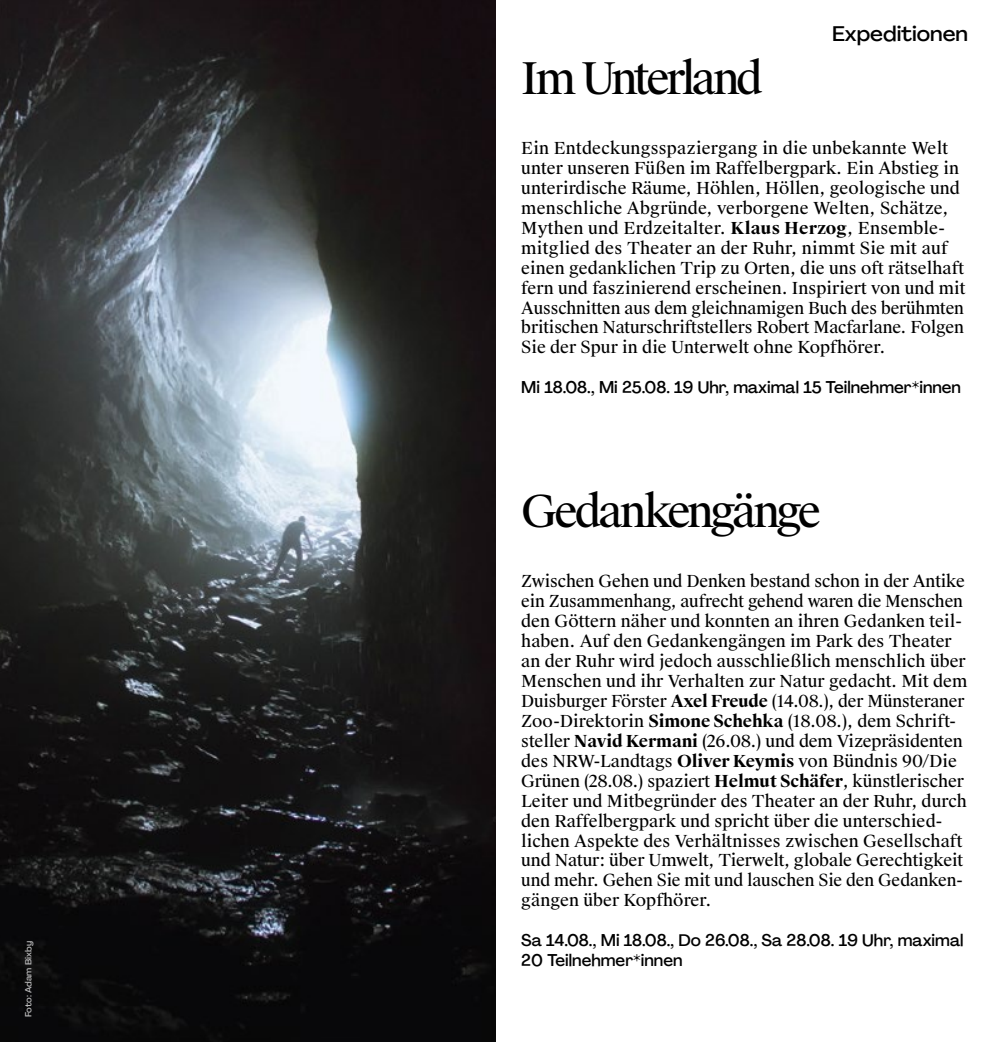
<style>
.page{position:relative;width:993px;height:1042px;background:#fff}
.page>*{position:absolute;margin:0;border:0;box-sizing:border-box;transform-origin:0 0}
.t1{font:43.75px "Suisse Works";letter-spacing:-.08em;color:#000}
.t2{font:500 21px "Agrandir";color:#000;scale:1.05 1}
.t3{font:16.62px/19.9px "Suisse Works";color:#000}
.t4{font:500 16.62px/19.9px "Agrandir";color:#000}
.t5{font:500 8.75px "Agrandir";color:#bababb;scale:1.05 1}
.s1{font-weight:700}
</style>
<div class="page">
<img style="left:0;top:0;width:495px;height:1042px">
<p class="t5" style="left:23px;top:1017px;width:74px;rotate:-90deg">Foto: Adam Bixby</p>
<h1 class="t1" style="left:521px;top:51px;width:243px">Im Unterland</h1>
<p class="t2" style="left:831px;top:20px;width:131px">Expeditionen</p>
<p class="t3" style="left:521px;top:138px;width:445px">Ein Entdeckungsspaziergang in die unbekannte Welt unter unseren Füßen im Raffelbergpark. Ein Abstieg in unterirdische Räume, Höhlen, Höllen, geologische und menschliche Abgründe, verborgene Welten, Schätze, Mythen und Erdzeitalter. <span class="s1">Klaus Herzog</span>, Ensemble&shy;mitglied des Theater an der Ruhr, nimmt Sie mit auf einen gedanklichen Trip zu Orten, die uns oft rätselhaft fern und faszinierend erscheinen. Inspiriert von und mit Ausschnitten aus dem gleichnamigen Buch des berühmten britischen Naturschriftstellers Robert Macfarlane. Folgen Sie der Spur in die Unterwelt ohne Kopfhörer.</p>
<p class="t4" style="left:521px;top:377px;width:441px">Mi 18.08., Mi 25.08. 19 Uhr, maximal 15 Teilnehmer*innen</p>
<h1 class="t1" style="left:521px;top:484px;width:301px">Gedankengänge</h1>
<p class="t3" style="left:521px;top:571px;width:447px">Zwischen Gehen und Denken bestand schon in der Antike ein Zusammenhang, aufrecht gehend waren die Menschen den Göttern näher und konnten an ihren Gedanken teil&shy;haben. Auf den Gedankengängen im Park des Theater an der Ruhr wird jedoch ausschließlich menschlich über Menschen und ihr Verhalten zur Natur gedacht. Mit dem Duisburger Förster <span class="s1">Axel Freude</span> (14.08.), der Münsteraner Zoo-Direktorin <span class="s1">Simone Schehka</span> (18.08.), dem Schrift&shy;steller <span class="s1">Navid Kermani</span> (26.08.) und dem Vizepräsidenten des NRW-Landtags <span class="s1">Oliver Keymis</span> von Bündnis 90/Die Grünen (28.08.) spaziert <span class="s1">Helmut Schäfer</span>, künstlerischer Leiter und Mitbegründer des Theater an der Ruhr, durch den Raffelbergpark und spricht über die unterschied&shy;lichen Aspekte des Verhältnisses zwischen Gesellschaft und Natur: über Umwelt, Tierwelt, globale Gerechtigkeit und mehr. Gehen Sie mit und lauschen Sie den Gedanken&shy;gängen über Kopfhörer.</p>
<p class="t4" style="left:521px;top:930px;width:443px">Sa 14.08., Mi 18.08., Do 26.08., Sa 28.08. 19 Uhr, maximal<br>20 Teilnehmer*innen</p>
</div>
